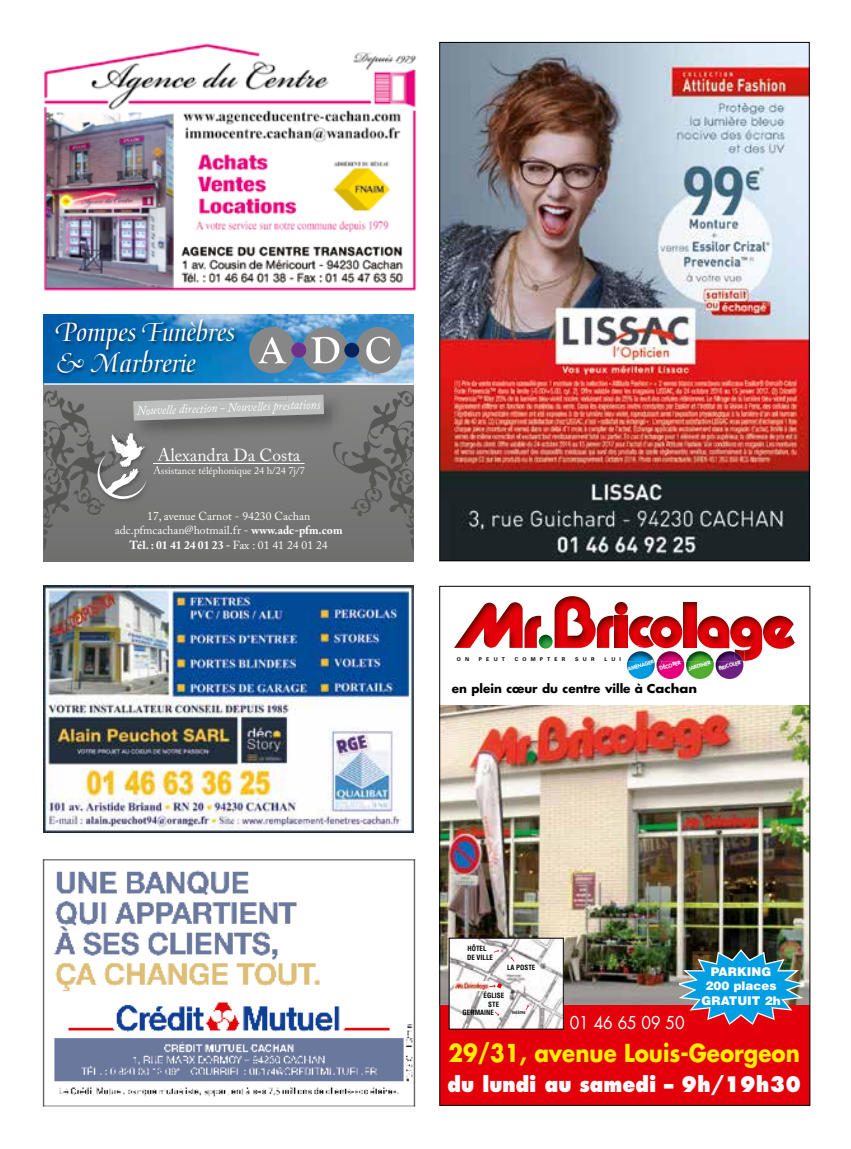
<style>
.page{position:relative;width:851px;height:1149px;background:#fff}
.page>*{position:absolute;margin:0;border:0;box-sizing:border-box;transform-origin:0 0}
.t1{font:28.95px/30.5px "Medici Script LT Std";letter-spacing:-.02em;color:#fff}
.t2{font:700 24px "Futura";color:#ffed00;scale:.89 1}
.t3{font:800 20.85px "Futura";color:#fff;scale:.9 1}
.t4{font:17.4px "Adobe Caslon Pro";color:#fff}
.t5{font:17.25px "Futura";color:#fff;scale:.9 1}
.t6{font:italic 13.05px "Adobe Caslon Pro";color:#fff;scale:.9 1}
.t7{font:700 12px "Futura";color:#000}
.t8{font:900 12px/14.1px "Helvetica";color:#fff;text-align:center}
.t9{font:11.55px/14.5px "Adobe Caslon Pro";color:#fff;text-align:center}
.t10{font:10.2px "Adobe Caslon Pro";color:#fff}
.t11{font:700 condensed 7.05px/8.7px "Helvetica";color:#000}
.t12{font:700 5.55px "VAG Rounded";color:#fff}
.t13{font:700 5.25px "Univers";letter-spacing:.8em;color:#000}
.t14{font:700 condensed 3.75px "Helvetica";color:#000}
.s1{font-weight:700}
</style>
<div class="page">
<img style="left:441px;top:705px;width:367px;height:299px">
<div style="left:440px;top:1004px;width:369px;height:101px;background:#e3000b"></div>
<img style="left:679px;top:949px;width:124px;height:75px">
<img style="left:454px;top:602px;width:332px;height:59px">
<img style="left:762px;top:615px;width:32px;height:33px">
<img style="left:730px;top:616px;width:32px;height:44px">
<img style="left:697px;top:616px;width:32px;height:32px">
<img style="left:683px;top:602px;width:13px;height:45px">
<img style="left:654px;top:616px;width:28px;height:32px">
<img style="left:597px;top:615px;width:57px;height:32px">
<svg style="left:614px;top:601px;width:13px;height:13px"></svg>
<img style="left:554px;top:596px;width:41px;height:51px">
<img style="left:538px;top:634px;width:14px;height:14px;border-radius:7px">
<img style="left:524px;top:615px;width:17px;height:32px">
<img style="left:454px;top:602px;width:68px;height:45px">
<img style="left:624px;top:645px;width:32px;height:16px">
<svg style="left:636px;top:645px;width:7px;height:2px"></svg>
<img style="left:627px;top:651px;width:27px;height:27px">
<img style="left:656px;top:650px;width:57px;height:28px">
<img style="left:658px;top:651px;width:25px;height:10px">
<svg style="left:656px;top:656px;width:5px;height:14px"></svg>
<img style="left:715px;top:660px;width:29px;height:18px">
<img style="left:685px;top:650px;width:57px;height:11px">
<svg style="left:734px;top:650px;width:10px;height:10px"></svg>
<img style="left:450px;top:939px;width:111px;height:88px">
<img style="left:455px;top:981px;width:34px;height:9px">
<svg style="left:489px;top:982px;width:13px;height:6px"></svg>
<div style="left:506px;top:962px;width:24px;height:6px;background:#fff"></div>
<svg style="left:494px;top:949px;width:5px;height:3px"></svg>
<svg style="left:494px;top:1011px;width:5px;height:4px"></svg>
<svg style="left:510px;top:956px;width:4px;height:5px"></svg>
<svg style="left:525px;top:1004px;width:4px;height:5px"></svg>
<div style="left:44px;top:383px;width:370px;height:178px;background:#757575"></div>
<svg style="left:333px;top:390px;width:80px;height:159px"></svg>
<img style="left:44px;top:314px;width:370px;height:69px">
<img style="left:49px;top:314px;width:239px;height:75px">
<img style="left:49px;top:389px;width:75px;height:1px">
<hr style="left:153px;top:463px;width:151px;height:1px;background:#fff">
<div style="left:302px;top:327px;width:46px;height:46px;background:#868786;border-radius:50%"></div>
<div style="left:249px;top:327px;width:46px;height:46px;background:#868786;border-radius:50%"></div>
<div style="left:355px;top:327px;width:46px;height:46px;background:#868786;border-radius:50%"></div>
<div style="left:291px;top:342px;width:15px;height:15px;background:#702f89;border-radius:50%"></div>
<div style="left:344px;top:342px;width:15px;height:15px;background:#04235c;border-radius:50%"></div>
<svg style="left:258px;top:337px;width:28px;height:26px"></svg>
<svg style="left:311px;top:337px;width:28px;height:26px"></svg>
<svg style="left:366px;top:336px;width:24px;height:27px"></svg>
<img style="left:161px;top:384px;width:198px;height:67px">
<img style="left:332px;top:391px;width:26px;height:54px">
<img style="left:295px;top:381px;width:65px;height:2px">
<img style="left:124px;top:384px;width:164px;height:10px">
<img style="left:162px;top:447px;width:79px;height:4px">
<svg style="left:44px;top:390px;width:117px;height:160px"></svg>
<img style="left:116px;top:433px;width:31px;height:19px">
<img style="left:133px;top:394px;width:191px;height:26px">
<img style="left:162px;top:396px;width:126px;height:4px">
<hr style="left:44px;top:383px;width:370px;height:1px;background:#fff">
<img style="left:44px;top:585px;width:369px;height:247px">
<img style="left:44px;top:43px;width:372px;height:248px">
<img style="left:42px;top:859px;width:374px;height:248px">
<img style="left:441px;top:44px;width:366px;height:515px">
<h1 class="t1" style="left:56px;top:318px;width:181px">Pompes Funèbres &amp; Marbrerie</h1>
<p class="t6" style="left:137px;top:402px;width:205px;rotate:-2deg">Nouvelle direction - Nouvelles prestations</p>
<h3 class="t4" style="left:157px;top:444px;width:144px">Alexandra Da Costa</h3>
<p class="t10" style="left:153px;top:464px;width:153px">Assistance téléphonique 24 h/24 7j/7</p>
<p class="t9" style="left:115px;top:508px;width:229px">17, avenue Carnot - 94230 Cachan adc.pfmcachan@hotmail.fr - <span class="s1">www.adc-pfm.com<br>Tél. : 01 41 24 01 23 -</span> Fax : 01 41 24 01 24</p>
<p class="t13" style="left:457px;top:655px;width:14px">O N</p>
<p class="t13" style="left:479px;top:655px;width:28px">PEUT</p>
<p class="t13" style="left:515px;top:655px;width:52px">COMPTER</p>
<p class="t13" style="left:575px;top:655px;width:21px">SUR</p>
<p class="t13" style="left:604px;top:655px;width:18px">LUI</p>
<p class="t12" style="left:626px;top:666px;width:29px;rotate:-17deg">AMÉNAGER</p>
<p class="t12" style="left:658px;top:665px;width:23px;rotate:-17deg">DÉCORER</p>
<p class="t12" style="left:687px;top:665px;width:24px;rotate:-17deg">JARDINER</p>
<p class="t12" style="left:718px;top:665px;width:24px;rotate:-17deg">BRICOLER</p>
<p class="t7" style="left:451px;top:679px;width:247px">en plein cœur du centre ville à Cachan</p>
<p class="t11" style="left:467px;top:943px;width:28px">HÔTEL<br>DE VILLE</p>
<p class="t11" style="left:507px;top:962px;width:30px">LA POSTE</p>
<p class="t11" style="left:483px;top:991px;width:22px">ÉGLISE</p>
<p class="t11" style="left:488px;top:999px;width:12px">STE</p>
<p class="t11" style="left:462px;top:1007px;width:33px">GERMAINE</p>
<p class="t14" style="left:511px;top:1010px;width:16px">THÉÂTRE</p>
<h3 class="t5" style="left:569px;top:1010px;width:129px">01 46 65 09 50</h3>
<p class="t8" style="left:705px;top:963px;width:72px">PARKING<br>200 places</p>
<p class="t8" style="left:701px;top:992px;width:81px">GRATUIT 2h</p>
<h2 class="t2" style="left:448px;top:1035px;width:396px">29/31, avenue Louis-Georgeon</h2>
<h3 class="t3" style="left:447px;top:1070px;width:394px">du lundi au samedi – 9h/19h30</h3>
</div>
